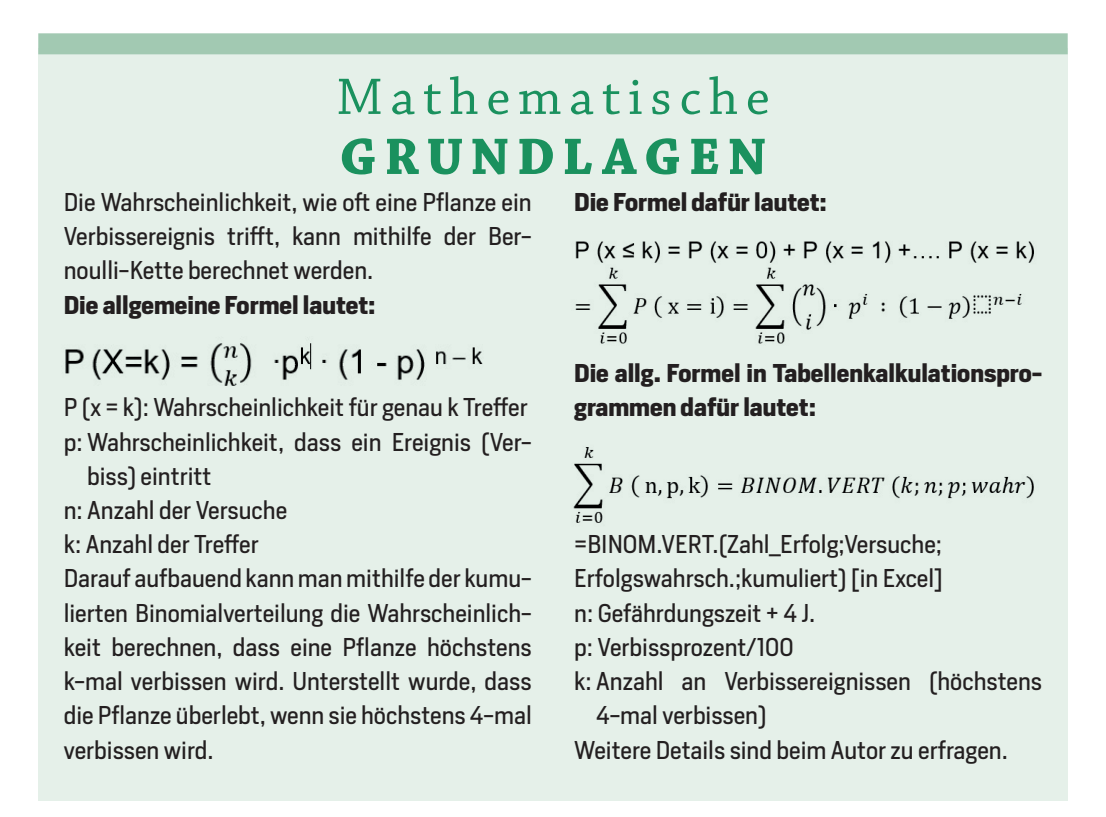
<style>
.page{position:relative;width:1106px;height:817px;background:#fff}
.page>*{position:absolute;margin:0;border:0;box-sizing:border-box;transform-origin:0 0}
.t1{font:54px "Chaparral Pro";letter-spacing:.14em;color:#1a915e}
.t2{font:700 54px "Chaparral Pro";letter-spacing:.145em;color:#1a915e}
.t3{font:24px/34.2px "Heron Sans";color:#231f20;text-align:justify}
.t4{font:700 24px/34.2px "Heron Sans";color:#231f20}
</style>
<div class="page">
<div style="left:38px;top:48px;width:1029px;height:753px;background:#e5f0e9"></div>
<div style="left:38px;top:33px;width:1029px;height:21px;background:#a2c9b2"></div>
<img style="left:65px;top:343px;width:418px;height:43px">
<img style="left:575px;top:241px;width:459px;height:103px">
<img style="left:573px;top:447px;width:461px;height:76px">
<h1 class="t1" style="left:336px;top:67px;width:435px">Mathematische</h1>
<h1 class="t2" style="left:339px;top:125px;width:428px">GRUNDLAGEN</h1>
<p class="t3" style="left:64px;top:185px;width:469px">Die Wahrscheinlichkeit, wie oft eine Pflanze ein Verbissereignis trifft, kann mithilfe der Ber&shy;noulli-Kette berechnet werden.</p>
<p class="t4" style="left:64px;top:287px;width:313px">Die allgemeine Formel lautet:</p>
<p class="t4" style="left:574px;top:185px;width:254px">Die Formel dafür lautet:</p>
<p class="t3" style="left:64px;top:390px;width:465px">P (x = k): Wahrscheinlichkeit für genau k Treffer</p>
<p class="t3" style="left:64px;top:424px;width:469px">p: Wahrscheinlichkeit, dass ein Ereignis (Ver-</p>
<p class="t3" style="left:87px;top:458px;width:126px">biss) eintritt</p>
<p class="t3" style="left:64px;top:492px;width:225px">n: Anzahl der Versuche</p>
<p class="t3" style="left:64px;top:527px;width:196px">k: Anzahl der Treffer</p>
<p class="t3" style="left:64px;top:561px;width:469px">Darauf aufbauend kann man mithilfe der kumu-</p>
<p class="t3" style="left:64px;top:595px;width:469px">lierten Binomialverteilung die Wahrscheinlich-</p>
<p class="t3" style="left:64px;top:629px;width:469px">keit berechnen, dass eine Pflanze höchstens</p>
<p class="t3" style="left:64px;top:663px;width:469px">k-mal verbissen wird. Unterstellt wurde, dass</p>
<p class="t3" style="left:64px;top:698px;width:469px">die Pflanze überlebt, wenn sie höchstens 4-mal</p>
<p class="t3" style="left:64px;top:732px;width:151px">verbissen wird.</p>
<p class="t4" style="left:574px;top:356px;width:469px">Die allg. Formel in Tabellenkalkulationspro&shy;grammen dafür lautet:</p>
<p class="t3" style="left:574px;top:527px;width:369px">=BINOM.VERT.(Zahl_Erfolg;Versuche;</p>
<p class="t3" style="left:574px;top:561px;width:370px">Erfolgswahrsch.;kumuliert) [in Excel]</p>
<p class="t3" style="left:574px;top:595px;width:242px">n: Gefährdungszeit + 4 J.</p>
<p class="t3" style="left:574px;top:629px;width:221px">p: Verbissprozent/100</p>
<p class="t3" style="left:574px;top:663px;width:469px">k: Anzahl an Verbissereignissen (höchstens</p>
<p class="t3" style="left:596px;top:698px;width:172px">4-mal verbissen)</p>
<p class="t3" style="left:574px;top:732px;width:435px">Weitere Details sind beim Autor zu erfragen.</p>
</div>
